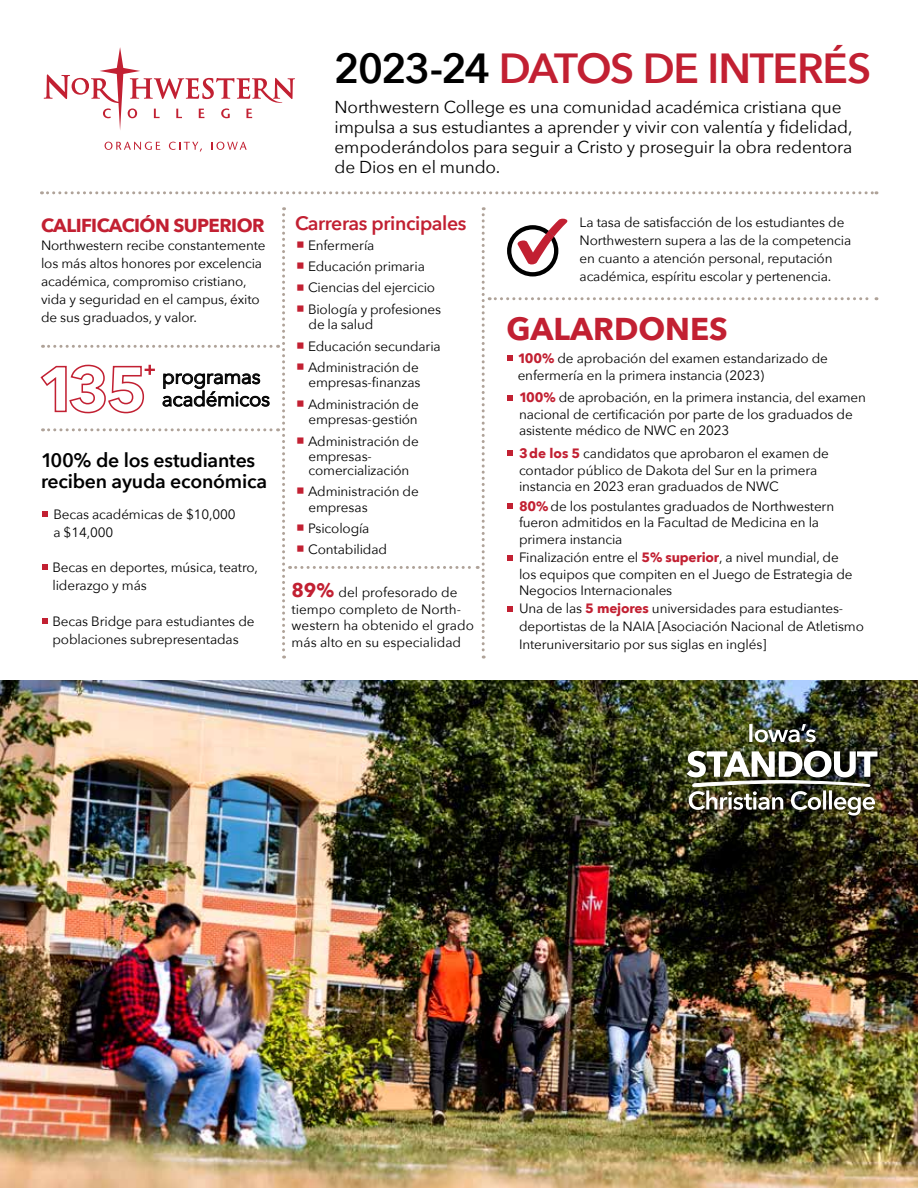
<style>
.page{position:relative;width:918px;height:1188px;background:#fff}
.page>*{position:absolute;margin:0;border:0;box-sizing:border-box;transform-origin:0 0}
.t1{font:600 42px "Avenir Next";letter-spacing:-.04em;color:#c22032}
.t2{font:700 31.5px "Avenir Next";color:#c22032}
.t3{font:20.25px/22.5px "Avenir Next";letter-spacing:-.015em;color:#000}
.t4{font:600 19.5px/21px "Avenir Next";letter-spacing:-.01em;color:#000}
.t5{font:600 19.5px "Avenir Next";letter-spacing:-.02em;color:#c22032}
.t6{font:700 18.75px "Avenir Next";letter-spacing:-.03em;color:#c22032}
.t7{font:17.25px/20.2px "Avenir Next";letter-spacing:-.01em;color:#000}
.t8{font:13.5px/18px "Avenir Next";letter-spacing:-.01em;color:#000}
.s1{color:#000}
.s2{font-weight:700;font-size:19.5px;color:#c22032}
.s3{font-weight:700;color:#c22032}
</style>
<div class="page">
<svg style="left:41px;top:191px;width:836px;height:3px"></svg>
<img style="left:0;top:680px;width:918px;height:508px">
<svg style="left:105px;top:142px;width:55px;height:8px"></svg>
<svg style="left:169px;top:142px;width:33px;height:10px"></svg>
<svg style="left:212px;top:142px;width:35px;height:8px"></svg>
<svg style="left:44px;top:47px;width:251px;height:83px"></svg>
<div style="left:679px;top:716px;width:207px;height:107px;background:#000;opacity:.75"></div>
<svg style="left:749px;top:724px;width:67px;height:18px"></svg>
<img style="left:687px;top:751px;width:191px;height:65px">
<svg style="left:40px;top:207px;width:837px;height:452px"></svg>
<h3 class="t6" style="left:41px;top:209px;width:225px">CALIFICACIÓN SUPERIOR</h3>
<p class="t8" style="left:41px;top:236px;width:226px">Northwestern recibe constantemente los más altos honores por excelencia académica, compromiso cristiano, vida y seguridad en el campus, éxito de sus graduados, y valor.</p>
<h3 class="t3" style="left:162px;top:364px;width:110px">programas académicos</h3>
<h3 class="t4" style="left:41px;top:449px;width:228px">100% de los estudiantes reciben ayuda económica</h3>
<p class="t8" style="left:53px;top:505px;width:184px">Becas académicas de $10,000 a $14,000</p>
<p class="t8" style="left:52px;top:558px;width:207px">Becas en deportes, música, teatro, liderazgo y más</p>
<p class="t8" style="left:52px;top:611px;width:204px">Becas Bridge para estudiantes de poblaciones subrepresentadas</p>
<h1 class="t1" style="left:334px;top:32px;width:539px"><span class="s1">2023-24</span> DATOS DE INTERÉS</h1>
<p class="t7" style="left:335px;top:96px;width:519px">Northwestern College es una comunidad académica cristiana que impulsa a sus estudiantes a aprender y vivir con valentía y fidelidad, empoderándolos para seguir a Cristo y proseguir la obra redentora de Dios en el mundo.</p>
<h3 class="t5" style="left:295px;top:207px;width:173px">Carreras principales</h3>
<p class="t8" style="left:308px;top:234px;width:135px;line-height:21.3px">Enfermería<br>Educación primaria<br>Ciencias del ejercicio<br>Biología y profesiones</p>
<p class="t8" style="left:308px;top:313px;width:134px;line-height:21.3px">de la salud<br>Educación secundaria<br>Administración de</p>
<p class="t8" style="left:308px;top:372px;width:114px;line-height:21.3px">empresas-finanzas<br>Administración de</p>
<p class="t8" style="left:308px;top:408px;width:112px;line-height:21.3px">empresas-gestión<br>Administración de</p>
<p class="t8" style="left:309px;top:449px;width:102px;line-height:13.5px">empresas&shy;comercialización</p>
<p class="t8" style="left:308px;top:483px;width:112px;line-height:15.6px">Administración de empresas</p>
<p class="t8" style="left:308px;top:517px;width:80px;line-height:21.3px">Psicología<br>Contabilidad</p>
<p class="t8" style="left:292px;top:584px;width:184px;line-height:16.5px"><span class="s2">89%</span> del profesorado de tiempo completo de North&shy;western ha obtenido el grado más alto en su especialidad</p>
<p class="t8" style="left:580px;top:213px;width:273px">La tasa de satisfacción de los estudiantes de Northwestern supera a las de la competencia en cuanto a atención personal, reputación académica, espíritu escolar y pertenencia.</p>
<h2 class="t2" style="left:506px;top:302px;width:223px">GALARDONES</h2>
<p class="t8" style="left:518px;top:350px;width:312px;line-height:16.5px"><span class="s3">100%</span> de aprobación del examen estandarizado de enfermería en la primera instancia (2023)</p>
<p class="t8" style="left:519px;top:389px;width:349px;line-height:16.5px"><span class="s3">100%</span> de aprobación, en la primera instancia, del examen nacional de certificación por parte de los graduados de asistente médico de NWC en 2023</p>
<p class="t8" style="left:519px;top:445px;width:311px;line-height:16.5px"><span class="s3">3de los 5</span> candidatos que aprobaron el examen de contador público de Dakota del Sur en la primera instancia en 2023 eran graduados de NWC</p>
<p class="t8" style="left:519px;top:497px;width:317px;line-height:16.5px"><span class="s3">80%</span> de los postulantes graduados de Northwestern fueron admitidos en la Facultad de Medicina en la primera instancia</p>
<p class="t8" style="left:519px;top:549px;width:335px;line-height:16.5px">Finalización entre el <span class="s3">5% superior</span>, a nivel mundial, de los equipos que compiten en el Juego de Estrategia de<br>Negocios Internacionales</p>
<p class="t8" style="left:519px;top:599px;width:346px">Una de las <span class="s3">5 mejores</span> universidades para estudiantes&shy;deportistas de la NAIA [Asociación Nacional de Atletismo<br>Interuniversitario por sus siglas en inglés]</p>
</div>
